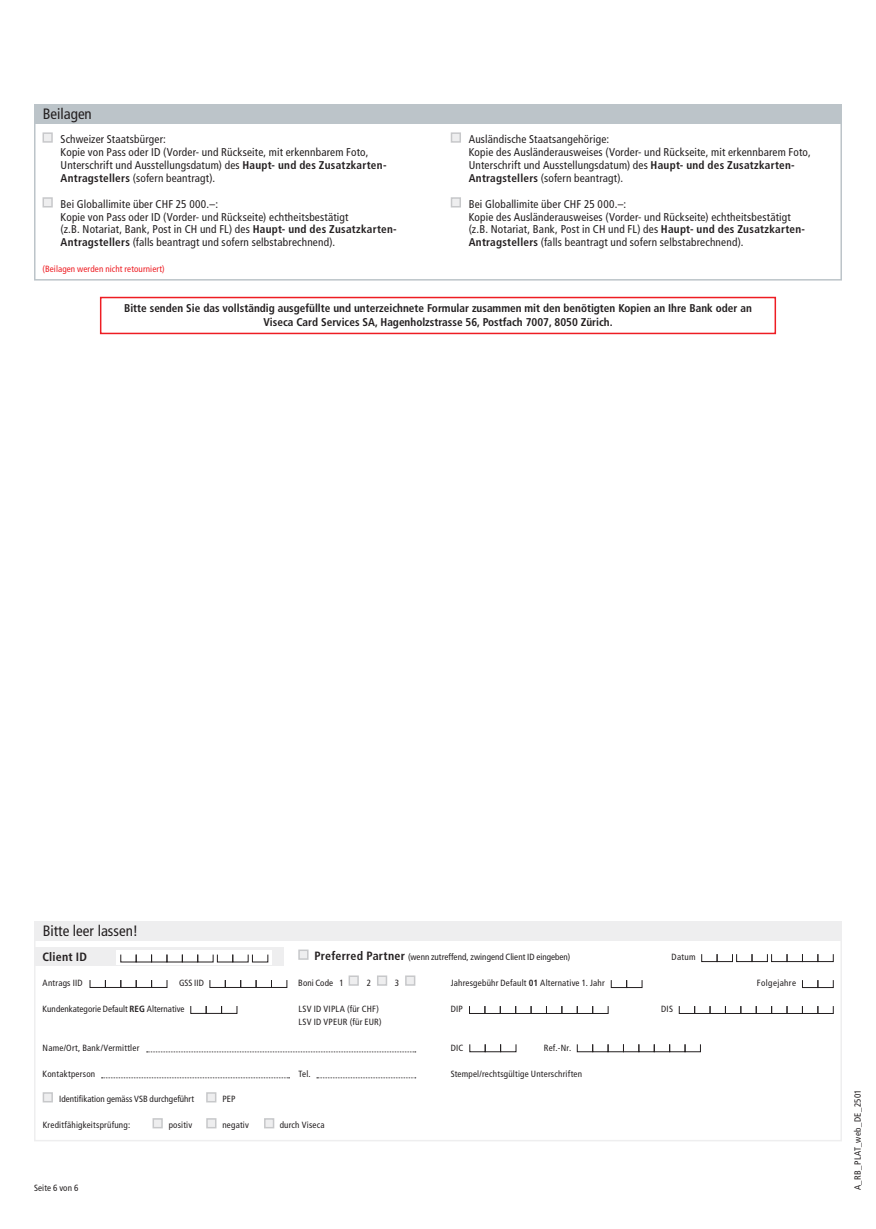
<style>
.page{position:relative;width:876px;height:1229px;background:#fff}
.page>*{position:absolute;margin:0;border:0;box-sizing:border-box;transform-origin:0 0}
.t1{font:condensed 15px "Frutiger LT Pro";color:#231f20}
.t2{font:700 condensed 12px "Frutiger LT Pro";letter-spacing:.015em;color:#231f20}
.t3{font:condensed 11.25px/12.9px "Frutiger LT Pro";letter-spacing:.015em;color:#231f20}
.t4{font:700 condensed 11.25px/13.5px "Frutiger LT Pro";color:#231f20;text-align:center}
.t5{font:condensed 9px/12.9px "Frutiger LT Pro";letter-spacing:.02em;color:#231f20}
.t6{font:condensed 9px "Frutiger LT Pro";color:#231f20}
.t7{font:condensed 9px "Frutiger LT Pro";letter-spacing:.01em;color:#ee1d23}
.t8{font:condensed 9px "Frutiger LT Pro";letter-spacing:.04em;color:#231f20}
.s1{font-weight:700}
.s2{font-weight:700;font-size:12px}
</style>
<div class="page">
<div style="left:34px;top:947px;width:249px;height:18px;background:#eeeeef"></div>
<svg style="left:117px;top:950px;width:155px;height:14px;background:#eaeaea"></svg>
<div style="left:43px;top:1092px;width:10px;height:10px;background:#eeeeef;border:2px solid #c7c8ca"></div>
<div style="left:206px;top:1092px;width:10px;height:10px;background:#eeeeef;border:2px solid #c7c8ca"></div>
<div style="left:153px;top:1118px;width:10px;height:10px;background:#eeeeef;border:2px solid #c7c8ca"></div>
<div style="left:206px;top:1118px;width:10px;height:10px;background:#eeeeef;border:2px solid #c7c8ca"></div>
<div style="left:264px;top:1118px;width:10px;height:10px;background:#eeeeef;border:2px solid #c7c8ca"></div>
<div style="left:349px;top:975px;width:10px;height:11px;background:#eeeeef;border:2px solid #c7c8ca"></div>
<div style="left:377px;top:975px;width:10px;height:11px;background:#eeeeef;border:2px solid #c7c8ca"></div>
<div style="left:405px;top:975px;width:10px;height:11px;background:#eeeeef;border:2px solid #c7c8ca"></div>
<div style="left:151px;top:954px;width:16px;height:8px;border:1px solid #231f20"></div>
<div style="left:182px;top:954px;width:16px;height:8px;border:1px solid #231f20"></div>
<div style="left:217px;top:954px;width:16px;height:8px;border:1px solid #231f20"></div>
<div style="left:298px;top:949px;width:11px;height:11px;background:#eeeeef;border:2px solid #c7c8ca"></div>
<div style="left:34px;top:931px;width:808px;height:210px;border:2px solid #eeeeef"></div>
<div style="left:34px;top:921px;width:808px;height:20px;background:#eeeeef"></div>
<svg style="left:147px;top:1051px;width:269px;height:1px"></svg>
<svg style="left:317px;top:1077px;width:99px;height:1px"></svg>
<svg style="left:102px;top:1077px;width:188px;height:1px"></svg>
<div style="left:90px;top:980px;width:16px;height:8px;border:1px solid #231f20"></div>
<div style="left:105px;top:980px;width:16px;height:8px;border:1px solid #231f20"></div>
<div style="left:121px;top:980px;width:15px;height:8px;border:1px solid #231f20"></div>
<div style="left:136px;top:980px;width:16px;height:8px;border:1px solid #231f20"></div>
<div style="left:151px;top:980px;width:16px;height:8px;border:1px solid #231f20"></div>
<div style="left:701px;top:954px;width:16px;height:8px;border:1px solid #231f20"></div>
<div style="left:717px;top:954px;width:16px;height:8px;border:1px solid #231f20"></div>
<div style="left:736px;top:954px;width:16px;height:8px;border:1px solid #231f20"></div>
<div style="left:787px;top:954px;width:16px;height:8px;border:1px solid #231f20"></div>
<div style="left:752px;top:954px;width:16px;height:8px;border:1px solid #231f20"></div>
<div style="left:771px;top:954px;width:16px;height:8px;border:1px solid #231f20"></div>
<div style="left:802px;top:954px;width:16px;height:8px;border:1px solid #231f20"></div>
<div style="left:818px;top:954px;width:15px;height:8px;border:1px solid #231f20"></div>
<div style="left:611px;top:980px;width:16px;height:8px;border:1px solid #231f20"></div>
<div style="left:626px;top:980px;width:16px;height:8px;border:1px solid #231f20"></div>
<div style="left:802px;top:980px;width:16px;height:8px;border:1px solid #231f20"></div>
<div style="left:818px;top:980px;width:15px;height:8px;border:1px solid #231f20"></div>
<div style="left:470px;top:1044px;width:15px;height:8px;border:1px solid #231f20"></div>
<div style="left:485px;top:1044px;width:16px;height:8px;border:1px solid #231f20"></div>
<div style="left:500px;top:1044px;width:16px;height:8px;border:1px solid #231f20"></div>
<div style="left:469px;top:1006px;width:16px;height:8px;border:1px solid #231f20"></div>
<div style="left:485px;top:1006px;width:15px;height:8px;border:1px solid #231f20"></div>
<div style="left:500px;top:1006px;width:16px;height:8px;border:1px solid #231f20"></div>
<div style="left:515px;top:1006px;width:16px;height:8px;border:1px solid #231f20"></div>
<div style="left:531px;top:1006px;width:16px;height:8px;border:1px solid #231f20"></div>
<div style="left:546px;top:1006px;width:16px;height:8px;border:1px solid #231f20"></div>
<div style="left:562px;top:1006px;width:15px;height:8px;border:1px solid #231f20"></div>
<div style="left:577px;top:1006px;width:16px;height:8px;border:1px solid #231f20"></div>
<div style="left:592px;top:1006px;width:16px;height:8px;border:1px solid #231f20"></div>
<div style="left:577px;top:1044px;width:16px;height:8px;border:1px solid #231f20"></div>
<div style="left:592px;top:1044px;width:16px;height:8px;border:1px solid #231f20"></div>
<div style="left:608px;top:1044px;width:16px;height:8px;border:1px solid #231f20"></div>
<div style="left:623px;top:1044px;width:16px;height:8px;border:1px solid #231f20"></div>
<div style="left:639px;top:1044px;width:15px;height:8px;border:1px solid #231f20"></div>
<div style="left:654px;top:1044px;width:16px;height:8px;border:1px solid #231f20"></div>
<div style="left:669px;top:1044px;width:16px;height:8px;border:1px solid #231f20"></div>
<div style="left:685px;top:1044px;width:16px;height:8px;border:1px solid #231f20"></div>
<div style="left:679px;top:1006px;width:16px;height:8px;border:1px solid #231f20"></div>
<div style="left:694px;top:1006px;width:16px;height:8px;border:1px solid #231f20"></div>
<div style="left:710px;top:1006px;width:16px;height:8px;border:1px solid #231f20"></div>
<div style="left:725px;top:1006px;width:16px;height:8px;border:1px solid #231f20"></div>
<div style="left:741px;top:1006px;width:15px;height:8px;border:1px solid #231f20"></div>
<div style="left:756px;top:1006px;width:16px;height:8px;border:1px solid #231f20"></div>
<div style="left:771px;top:1006px;width:16px;height:8px;border:1px solid #231f20"></div>
<div style="left:787px;top:1006px;width:16px;height:8px;border:1px solid #231f20"></div>
<div style="left:802px;top:1006px;width:16px;height:8px;border:1px solid #231f20"></div>
<div style="left:818px;top:1006px;width:15px;height:8px;border:1px solid #231f20"></div>
<div style="left:210px;top:980px;width:15px;height:8px;border:1px solid #231f20"></div>
<div style="left:225px;top:980px;width:16px;height:8px;border:1px solid #231f20"></div>
<div style="left:240px;top:980px;width:16px;height:8px;border:1px solid #231f20"></div>
<div style="left:256px;top:980px;width:16px;height:8px;border:1px solid #231f20"></div>
<div style="left:271px;top:980px;width:16px;height:8px;border:1px solid #231f20"></div>
<div style="left:34px;top:104px;width:808px;height:20px;background:#bcc4c9"></div>
<div style="left:100px;top:297px;width:676px;height:37px;border:2px solid #ee1d23"></div>
<div style="left:43px;top:132px;width:10px;height:11px;background:#eeeeef;border:2px solid #c7c8ca"></div>
<div style="left:43px;top:197px;width:10px;height:10px;background:#eeeeef;border:2px solid #c7c8ca"></div>
<div style="left:451px;top:132px;width:10px;height:11px;background:#eeeeef;border:2px solid #c7c8ca"></div>
<div style="left:451px;top:197px;width:10px;height:10px;background:#eeeeef;border:2px solid #c7c8ca"></div>
<div style="left:34px;top:113px;width:808px;height:168px;border:2px solid #bcc4c9"></div>
<h1 class="t1" style="left:43px;top:105px;width:51px">Beilagen</h1>
<p class="t3" style="left:61px;top:132px;width:328px">Schweizer Staatsbürger:<br>Kopie von Pass oder ID (Vorder- und Rückseite, mit erkennbarem Foto, Unterschrift und Ausstellungsdatum) des <span class="s1">Haupt- und des Zusatzkarten-Antragstellers</span> (sofern beantragt).</p>
<p class="t3" style="left:61px;top:197px;width:338px">Bei Globallimite über CHF 25 000.–:<br>Kopie von Pass oder ID (Vorder- und Rückseite) echtheitsbestätigt<br>(z.B. Notariat, Bank, Post in CH und FL) des <span class="s1">Haupt- und des Zusatzkarten-Antragstellers</span> (falls beantragt und sofern selbstabrechnend).</p>
<p class="t7" style="left:43px;top:264px;width:124px">(Beilagen werden nicht retourniert)</p>
<p class="t3" style="left:469px;top:132px;width:344px">Ausländische Staatsangehörige:<br>Kopie des Ausländerausweises (Vorder- und Rückseite, mit erkennbarem Foto, Unterschrift und Ausstellungsdatum) des <span class="s1">Haupt- und des Zusatzkarten-Antragstellers</span> (sofern beantragt).</p>
<p class="t3" style="left:469px;top:197px;width:338px">Bei Globallimite über CHF 25 000.–:<br>Kopie des Ausländerausweises (Vorder- und Rückseite) echtheitsbestätigt (z.B. Notariat, Bank, Post in CH und FL) des <span class="s1">Haupt- und des Zusatzkarten-Antragstellers</span> (falls beantragt und sofern selbstabrechnend).</p>
<p class="t4" style="left:124px;top:301px;width:629px">Bitte senden Sie das vollständig ausgefüllte und unterzeichnete Formular zusammen mit den benötigten Kopien an Ihre Bank oder an<br>Viseca Card Services SA, Hagenholzstrasse 56, Postfach 7007, 8050 Zürich.</p>
<h1 class="t1" style="left:43px;top:922px;width:97px">Bitte leer lassen!</h1>
<p class="t2" style="left:43px;top:949px;width:46px">Client ID</p>
<p class="t5" style="left:314px;top:950px;width:257px"><span class="s2">Preferred Partner</span> (wenn zutreffend, zwingend Client ID eingeben)</p>
<p class="t5" style="left:672px;top:951px;width:25px">Datum</p>
<p class="t5" style="left:451px;top:976px;width:156px">Jahresgebühr Default <span class="s1">01</span> Alternative 1. Jahr</p>
<p class="t8" style="left:757px;top:977px;width:41px">Folgejahre</p>
<p class="t5" style="left:451px;top:1002px;width:14px">DIP</p>
<p class="t5" style="left:661px;top:1002px;width:14px">DIS</p>
<p class="t5" style="left:451px;top:1041px;width:14px">DIC</p>
<p class="t5" style="left:544px;top:1041px;width:29px">Ref.-Nr.</p>
<p class="t5" style="left:451px;top:1067px;width:133px">Stempel/rechtsgültige Unterschriften</p>
<p class="t5" style="left:298px;top:976px;width:47px">Boni Code 1</p>
<p class="t5" style="left:367px;top:976px;width:6px">2</p>
<p class="t5" style="left:395px;top:976px;width:6px">3</p>
<p class="t5" style="left:43px;top:976px;width:42px">Antrags IID</p>
<p class="t5" style="left:179px;top:976px;width:26px">GSS IID</p>
<p class="t6" style="left:43px;top:1003px;width:143px">Kundenkategorie Default <span class="s1">REG</span> Alternative</p>
<p class="t5" style="left:298px;top:1002px;width:85px">LSV ID VIPLA (für CHF)<br>LSV ID VPEUR (für EUR)</p>
<p class="t5" style="left:43px;top:1041px;width:98px">Name/Ort, Bank/Vermittler</p>
<p class="t5" style="left:43px;top:1067px;width:54px">Kontaktperson</p>
<p class="t5" style="left:298px;top:1067px;width:14px">Tel.</p>
<p class="t5" style="left:59px;top:1093px;width:137px">Identifikation gemäss VSB durchgeführt</p>
<p class="t5" style="left:222px;top:1093px;width:15px">PEP</p>
<p class="t5" style="left:43px;top:1119px;width:89px">Kreditfähigkeitsprüfung:</p>
<p class="t5" style="left:169px;top:1119px;width:25px">positiv</p>
<p class="t5" style="left:222px;top:1119px;width:28px">negativ</p>
<p class="t5" style="left:280px;top:1119px;width:47px">durch Viseca</p>
<p class="t5" style="left:34px;top:1181px;width:46px">Seite 6 von 6</p>
<p class="t5" style="left:851px;top:1190px;width:102px;rotate:-90deg">A_RB_PLAT_web_DE_2501</p>
</div>
